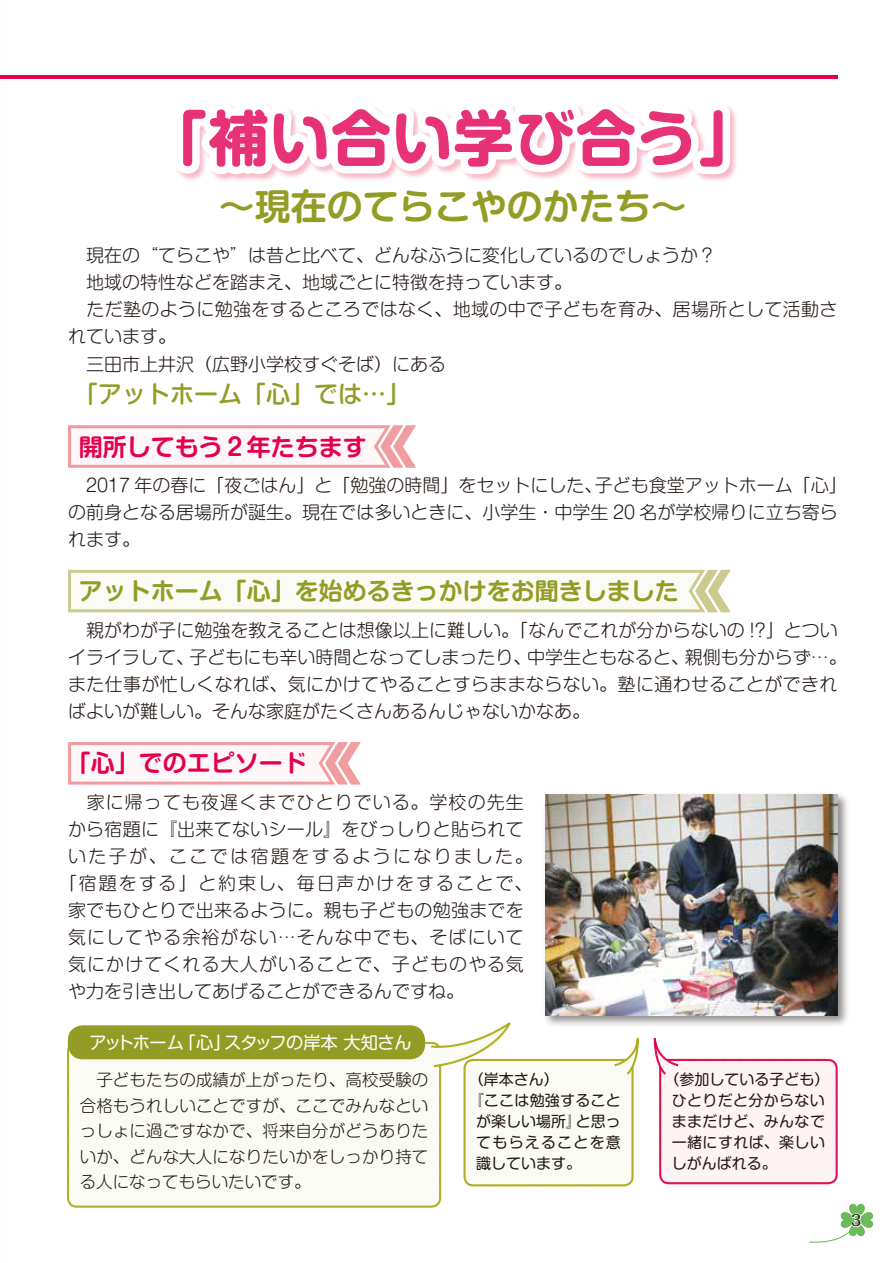
<style>
.page{position:relative;width:893px;height:1263px;background:#fff}
.page>*{position:absolute;margin:0;border:0;box-sizing:border-box;transform-origin:0 0}
.t1{font:700 60px "Shin M Go Pro";letter-spacing:.02em;color:#e73278}
.t2{font:700 36px "Shin M Go Pro De";color:#939d25}
.t3{font:700 24px "Shin M Go Pro De";color:#939d25}
.t4{font:700 24px "Shin M Go Pro De";color:#e5004f}
.t5{font:500 24px "Shin M Go Pro";color:#939d25}
.t6{font:300 18px/27px "Shin M Go Pro";letter-spacing:.005em;color:#221815}
.t7{font:300 18px "Shin M Go Pro";letter-spacing:.06em;color:#221815}
.t8{font:300 18px "Shin M Go Pro";letter-spacing:.105em;color:#221815}
.t9{font:300 18px "Shin M Go Pro";letter-spacing:.13em;color:#221815}
.t10{font:17.25px "Shin M Go Pro";letter-spacing:-.035em;color:#fff}
.t11{font:300 16.5px/25.5px "Shin M Go Pro";letter-spacing:.005em;color:#221815;text-align:justify}
.t12{font:15px/21px "Shin M Go Pro";letter-spacing:.015em;color:#221815}
.t13{font:15px "Shin M Go Pro";letter-spacing:.08em;color:#221815}
.t14{font:500 15px "Maru Fo Pro";color:#221815}
</style>
<div class="page">
<hr style="left:0;top:75px;width:838px;height:3px;background:#e5004f">
<div style="left:542px;top:792px;width:308px;height:236px;background:#221815;opacity:.5"></div>
<img style="left:545px;top:795px;width:293px;height:220px">
<svg style="left:653px;top:1038px;width:185px;height:147px"></svg>
<div style="left:67px;top:1041px;width:375px;height:167px;background:#fbfbf6"></div>
<div style="left:68px;top:1025px;width:357px;height:34px;background:#939d25;border-radius:15px"></div>
<svg style="left:68px;top:425px;width:348px;height:43px"></svg>
<svg style="left:68px;top:742px;width:293px;height:43px"></svg>
<svg style="left:68px;top:569px;width:663px;height:44px"></svg>
<svg style="left:168px;top:78px;width:570px;height:103px"></svg>
<svg style="left:431px;top:1022px;width:208px;height:165px"></svg>
<svg style="left:809px;top:1203px;width:65px;height:40px"></svg>
<h1 class="t1" style="left:147px;top:89px;width:612px">「補い合い学び合う」</h1>
<h2 class="t2" style="left:219px;top:177px;width:469px">～現在のてらこやのかたち～</h2>
<p class="t6" style="left:68px;top:240px;width:771px">　現在の“てらこや”は昔と比べて、どんなふうに変化しているのでしょうか？<br>　地域の特性などを踏まえ、地域ごとに特徴を持っています。<br>　ただ塾のように勉強をするところではなく、地域の中で子どもを育み、居場所として活動されています。<br>　三田市上井沢（広野小学校すぐそば）にある</p>
<h3 class="t5" style="left:74px;top:374px;width:338px">「アットホーム「心」では…」</h3>
<h3 class="t4" style="left:79px;top:427px;width:290px">開所してもう２年たちます</h3>
<p class="t6" style="left:68px;top:470px;width:780px">　2017 年の春に「夜ごはん」と「勉強の時間」をセットにした、子ども食堂アットホーム「心」の前身となる居場所が誕生。現在では多いときに、小学生・中学生 20 名が学校帰りに立ち寄られます。</p>
<h3 class="t3" style="left:79px;top:572px;width:601px">アットホーム「心」を始めるきっかけをお聞きしました</h3>
<p class="t6" style="left:68px;top:614px;width:780px">　親がわが子に勉強を教えることは想像以上に難しい。「なんでこれが分からないの !?」とついイライラして、子どもにも辛い時間となってしまったり、中学生ともなると、親側も分からず…。また仕事が忙しくなれば、気にかけてやることすらままならない。塾に通わせることができればよいが難しい。そんな家庭がたくさんあるんじゃないかなあ。</p>
<h3 class="t4" style="left:67px;top:744px;width:242px">「心」でのエピソード</h3>
<p class="t7" style="left:68px;top:788px;width:457px">　家に帰っても夜遅くまでひとりでいる。学校の先生</p>
<p class="t6" style="left:68px;top:813px;width:457px">から宿題に『出来てないシール』をびっしりと貼られて</p>
<p class="t9" style="left:68px;top:842px;width:466px">いた子が、ここでは宿題をするようになりました。</p>
<p class="t8" style="left:59px;top:869px;width:475px">「宿題をする」と約束し、毎日声かけをすることで、</p>
<p class="t6" style="left:68px;top:894px;width:457px">家でもひとりで出来るように。親も子どもの勉強までを</p>
<p class="t7" style="left:68px;top:923px;width:457px">気にしてやる余裕がない…そんな中でも、そばにいて</p>
<p class="t7" style="left:68px;top:950px;width:457px">気にかけてくれる大人がいることで、子どものやる気</p>
<p class="t6" style="left:68px;top:975px;width:398px">や力を引き出してあげることができるんですね。</p>
<p class="t10" style="left:89px;top:1028px;width:324px">アットホーム「心」スタッフの岸本 大知さん</p>
<p class="t11" style="left:80px;top:1065px;width:350px">　子どもたちの成績が上がったり、高校受験の合格もうれしいことですが、ここでみんなといっしょに過ごすなかで、将来自分がどうありたいか、どんな大人になりたいかをしっかり持てる人になってもらいたいです。</p>
<p class="t12" style="left:469px;top:1067px;width:91px">（岸本さん）</p>
<p class="t12" style="left:469px;top:1088px;width:154px">『ここは勉強すること</p>
<p class="t12" style="left:476px;top:1109px;width:146px">が楽しい場所』と思っ</p>
<p class="t13" style="left:476px;top:1130px;width:146px">てもらえることを意</p>
<p class="t12" style="left:476px;top:1151px;width:106px">識しています。</p>
<p class="t12" style="left:672px;top:1067px;width:159px;text-indent:-8px">（参加している子ども）ひとりだと分からないままだけど、みんなで一緒にすれば、楽しいしがんばれる。</p>
<p class="t14" style="left:851px;top:1208px;width:12px">3</p>
</div>
